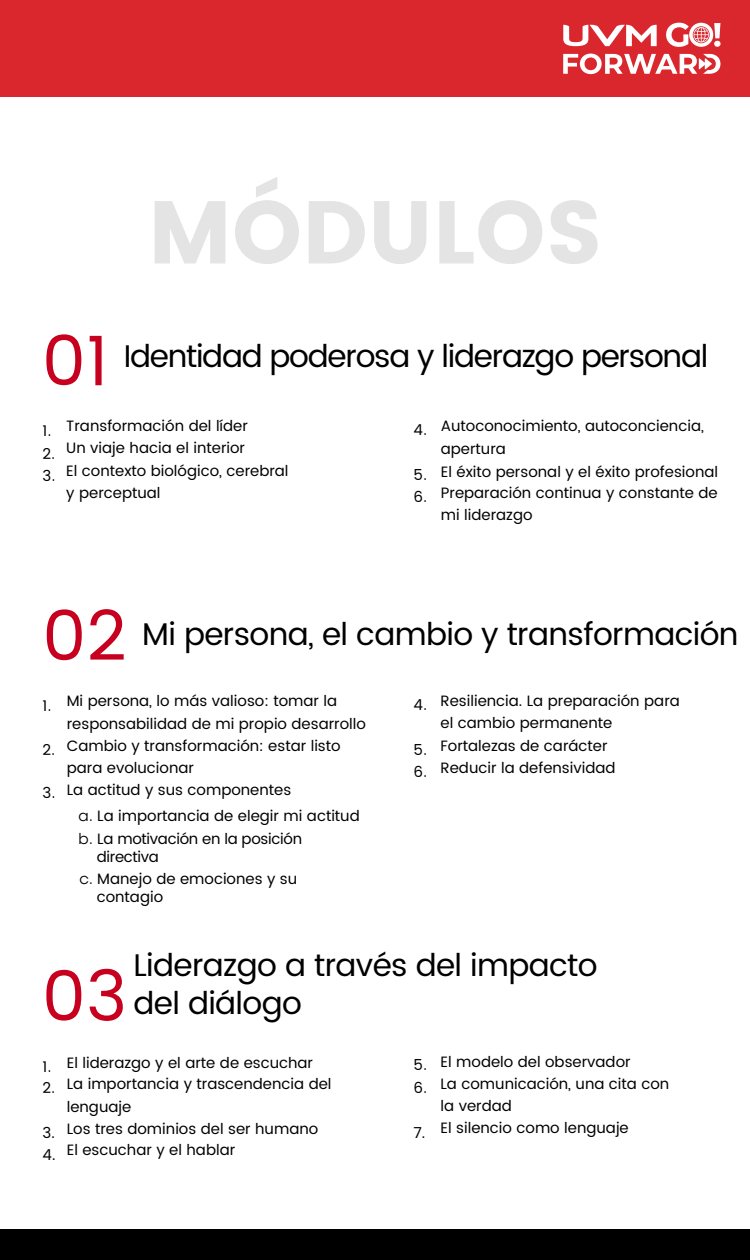
<style>
.page{position:relative;width:750px;height:1260px;background:#fff}
.page>*{position:absolute;margin:0;border:0;box-sizing:border-box;transform-origin:0 0}
.t1{font:88.95px "Poppins";color:#e4e4e4}
.t2{font:69.6px "Poppins";color:#c6001e}
.t3{font:31.35px "Poppins";letter-spacing:-.02em;color:#000}
.t4{font:31.35px "Poppins";letter-spacing:-.04em;color:#000}
.t5{font:15px/22.2px "Poppins";color:#000}
.s1{font-family:"ITC Avant Garde Std"}
</style>
<div class="page">
<div style="left:0;top:0;width:750px;height:97px;background:#d9272d"></div>
<svg style="left:563px;top:25px;width:94px;height:21px"></svg>
<svg style="left:666px;top:23px;width:54px;height:24px"></svg>
<svg style="left:563px;top:54px;width:157px;height:20px"></svg>
<div style="left:0;top:1230px;width:750px;height:30px;background:#000"></div>
<h1 class="t1" style="left:148px;top:181px;width:456px">MÓDULOS</h1>
<h2 class="t2" style="left:42px;top:310px;width:68px">01</h2>
<h3 class="t4" style="left:124px;top:334px;width:586px">Identidad poderosa y liderazgo personal</h3>
<p class="t5" style="left:66px;top:415px;width:224px">Transformación del líder<br>Un viaje hacia el interior<br>El contexto biológico, cerebral y perceptual</p>
<p class="t5" style="left:441px;top:415px;width:279px;line-height:22.6px">Autoconocimiento, autoconciencia, apertura<br>El éxito personal y el éxito profesional</p>
<p class="t5" style="left:43px;top:420px;width:14px">1<span class="s1">.<br></span>2<span class="s1">.<br></span>3<span class="s1">.</span></p>
<p class="t5" style="left:414px;top:419px;width:15px">4<span class="s1">.</span></p>
<p class="t5" style="left:414px;top:464px;width:15px">5<span class="s1">.<br></span>6<span class="s1">.</span></p>
<p class="t5" style="left:441px;top:482px;width:278px">Preparación continua y constante de mi liderazgo</p>
<h2 class="t2" style="left:42px;top:585px;width:86px">02</h2>
<h3 class="t3" style="left:142px;top:612px;width:598px">Mi persona, el cambio y transformación</h3>
<p class="t5" style="left:43px;top:696px;width:10px">1<span class="s1">.</span></p>
<p class="t5" style="left:43px;top:739px;width:14px">2<span class="s1">.</span></p>
<p class="t5" style="left:43px;top:783px;width:14px">3<span class="s1">.</span></p>
<p class="t5" style="left:67px;top:690px;width:301px">Mi persona, lo más valioso: tomar la responsabilidad de mi propio desarrollo<br>Cambio y transformación: estar listo para evolucionar<br>La actitud y sus componentes</p>
<p class="t5" style="left:79px;top:805px;width:283px"><span class="s1">a.</span> La importancia de elegir mi actitud <span class="s1">b.</span> La motivación en la posición</p>
<p class="t5" style="left:79px;top:846px;width:219px;text-indent:17px">directiva<br><span class="s1">c.</span> Manejo de emociones y su</p>
<p class="t5" style="left:97px;top:886px;width:68px">contagio</p>
<p class="t5" style="left:414px;top:694px;width:15px">4<span class="s1">.</span></p>
<p class="t5" style="left:414px;top:739px;width:15px">5<span class="s1">.<br></span>6<span class="s1">.</span></p>
<p class="t5" style="left:441px;top:690px;width:241px">Resiliencia. La preparación para el cambio permanente<br>Fortalezas de carácter<br>Reducir la defensividad</p>
<h3 class="t3" style="left:134px;top:943px;width:466px">Liderazgo a través del impacto</h3>
<h2 class="t2" style="left:42px;top:946px;width:87px">03</h2>
<h3 class="t3" style="left:134px;top:980px;width:170px">del diálogo</h3>
<p class="t5" style="left:67px;top:1052px;width:266px;line-height:21.3px">El liderazgo y el arte de escuchar<br>La importancia y trascendencia del</p>
<p class="t5" style="left:67px;top:1096px;width:253px;line-height:21.8px">lenguaje<br>Los tres dominios del ser humano<br>El escuchar y el hablar</p>
<p class="t5" style="left:441px;top:1051px;width:230px">El modelo del observador<br>La comunicación, una cita con la verdad<br>El silencio como lenguaje</p>
<p class="t5" style="left:414px;top:1054px;width:15px">5<span class="s1">.<br></span>6<span class="s1">.</span></p>
<p class="t5" style="left:414px;top:1122px;width:13px">7.</p>
<p class="t5" style="left:43px;top:1057px;width:14px;line-height:21px">1<span class="s1">.<br></span>2<span class="s1">.</span></p>
<p class="t5" style="left:43px;top:1122px;width:14px">3.<br>4.</p>
</div>
